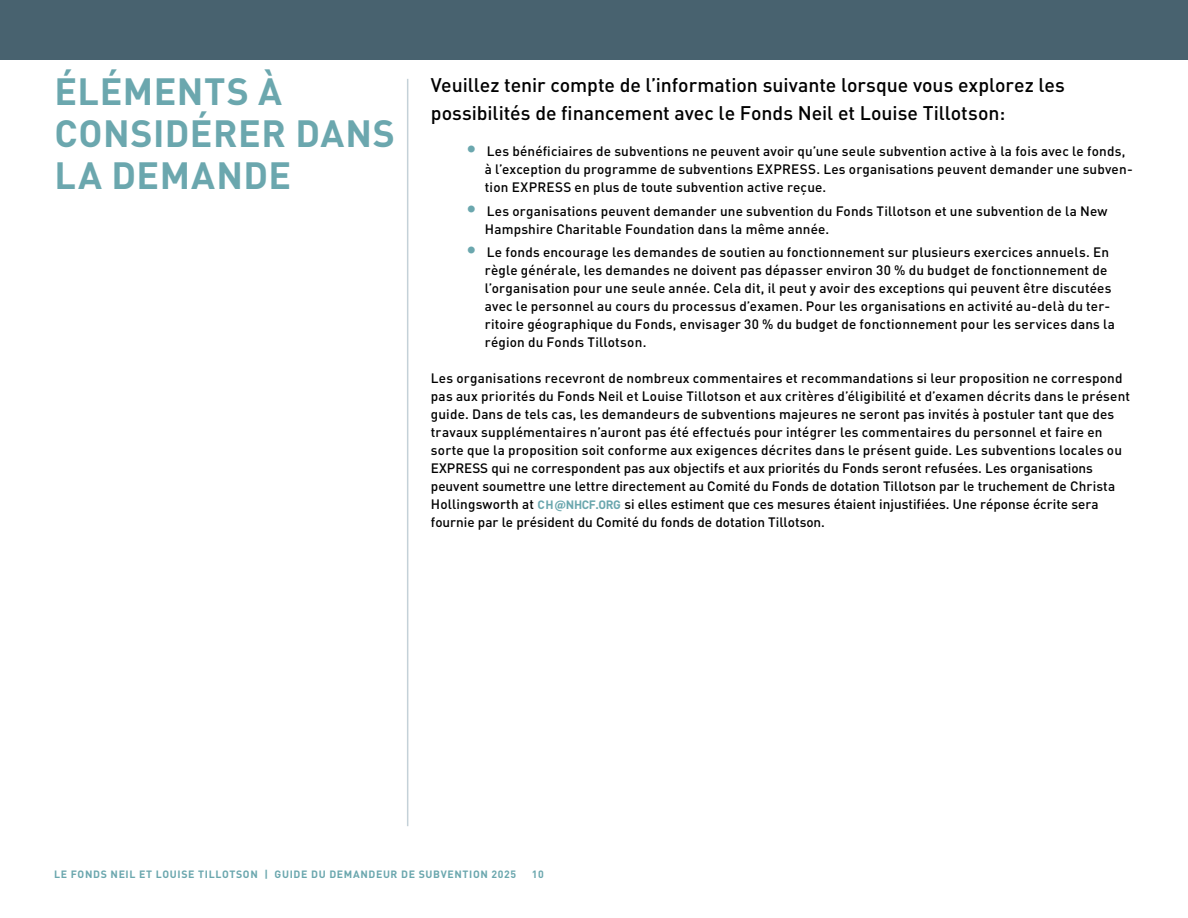
<style>
.page{position:relative;width:1188px;height:918px;background:#fff}
.page>*{position:absolute;margin:0;border:0;box-sizing:border-box;transform-origin:0 0}
.Paragraph_Style_1{font:700 37.5px/42px "DIN Pro";letter-spacing:.015em;color:#6ba7ae}
.Paragraph_Style_1-2{font:500 19.5px/28.5px "DIN Pro";color:#000}
.Paragraph_Style_1-3{font:500 13.5px/18px "DIN Pro";letter-spacing:.01em;color:#000}
.t1{font:700 10.5px "DIN Pro";letter-spacing:.06em;color:#6ba7ae}
.s1{font-weight:900;font-size:21px;color:#6ba7ae}
.s2{font-weight:700;font-size:12px;color:#6ba7ae}
</style>
<div class="page">
<div style="left:0;top:0;width:1188px;height:60px;background:#48626f"></div>
<hr style="left:407px;top:79px;width:1px;height:747px;background:#c4d1d8">
<p class="Paragraph_Style_1" style="left:54px;top:66px;width:229px">ÉLÉMENTS À</p>
<p class="Paragraph_Style_1" style="left:54px;top:108px;width:342px">CONSIDÉRER DANS<br>LA DEMANDE</p>
<p class="Paragraph_Style_1-2" style="left:431px;top:68px;width:636px">Veuillez tenir compte de l’information suivante lorsque vous explorez les possibilités de financement avec le Fonds Neil et Louise Tillotson:</p>
<p class="Paragraph_Style_1-3" style="left:485px;top:141px;width:649px;text-indent:-18px"><span class="s1">•</span> Les bénéficiaires de subventions ne peuvent avoir qu’une seule subvention active à la fois avec le fonds, à l’exception du programme de subventions EXPRESS. Les organisations peuvent demander une subven&shy;tion EXPRESS en plus de toute subvention active reçue.</p>
<p class="Paragraph_Style_1-3" style="left:485px;top:200px;width:624px;text-indent:-18px"><span class="s1">•</span> Les organisations peuvent demander une subvention du Fonds Tillotson et une subvention de la New<br>Hampshire Charitable Foundation dans la même année.</p>
<p class="Paragraph_Style_1-3" style="left:485px;top:242px;width:632px;text-indent:-18px"><span class="s1">•</span> Le fonds encourage les demandes de soutien au fonctionnement sur plusieurs exercices annuels. En règle générale, les demandes ne doivent pas dépasser environ 30 % du budget de fonctionnement de l’organisation pour une seule année. Cela dit, il peut y avoir des exceptions qui peuvent être discutées avec le personnel au cours du processus d’examen. Pour les organisations en activité au-delà du ter&shy;ritoire géographique du Fonds, envisager 30 % du budget de fonctionnement pour les services dans la région du Fonds Tillotson.</p>
<p class="Paragraph_Style_1-3" style="left:431px;top:368px;width:701px">Les organisations recevront de nombreux commentaires et recommandations si leur proposition ne correspond pas aux priorités du Fonds Neil et Louise Tillotson et aux critères d’éligibilité et d’examen décrits dans le présent guide. Dans de tels cas, les demandeurs de subventions majeures ne seront pas invités à postuler tant que des travaux supplémentaires n’auront pas été effectués pour intégrer les commentaires du personnel et faire en sorte que la proposition soit conforme aux exigences décrites dans le présent guide. Les subventions locales ou EXPRESS qui ne correspondent pas aux objectifs et aux priorités du Fonds seront refusées. Les organisations peuvent soumettre une lettre directement au Comité du Fonds de dotation Tillotson par le truchement de Christa Hollingsworth at <span class="s2">CH@NHCF.ORG</span> si elles estiment que ces mesures étaient injustifiées. Une réponse écrite sera fournie par le président du Comité du fonds de dotation Tillotson.</p>
<p class="t1" style="left:54px;top:865px;width:464px">LE FONDS NEIL ET LOUISE TILLOTSON | GUIDE DU DEMANDEUR DE SUBVENTION 2025</p>
<p class="t1" style="left:532px;top:865px;width:14px">10</p>
</div>
